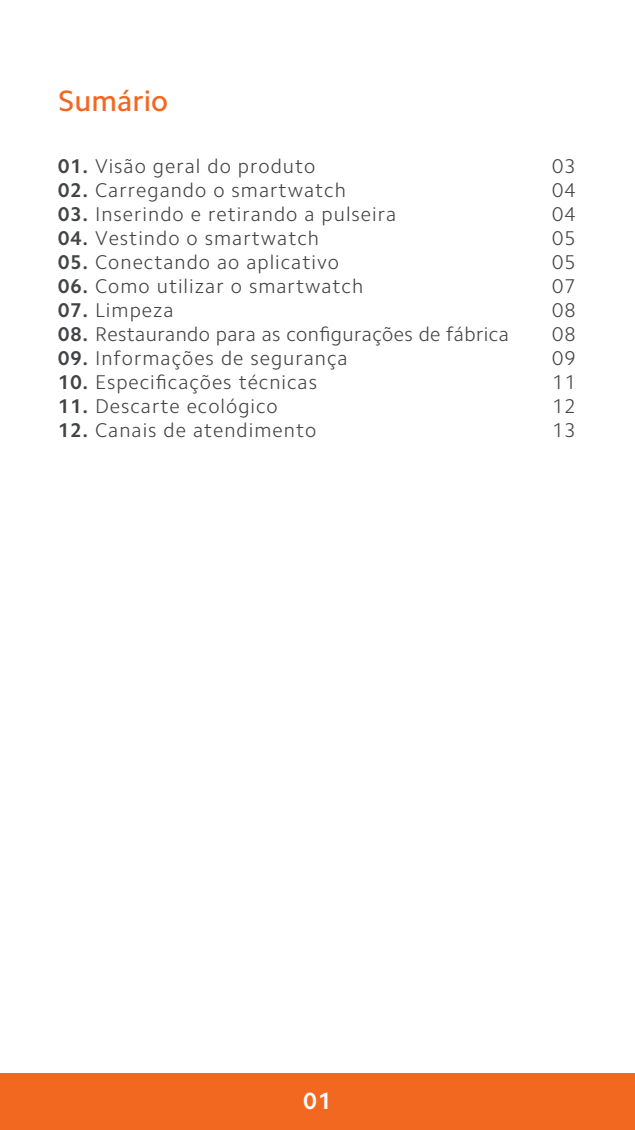
<style>
.page{position:relative;width:635px;height:1130px;background:#fff}
.page>*{position:absolute;margin:0;border:0;box-sizing:border-box;transform-origin:0 0}
.t1{font:500 29.6px "Camphor Pro";color:#f36821}
.t2{font:700 23.6px "Camphor Pro";color:#fff}
.t3{font:300 20px/24px "Camphor Pro";letter-spacing:.05em;color:#434445;text-align:justify}
.t4{font:300 20px "Camphor Pro";letter-spacing:.02em;color:#434445}
.s1{font-weight:700}
</style>
<div class="page">
<div style="left:0;top:1073px;width:635px;height:56px;background:#f36821"></div>
<h1 class="t1" style="left:58px;top:83px;width:111px">Sumário</h1>
<p class="t3" style="left:58px;top:154px;width:259px"><span class="s1">01.</span> Visão geral do produto</p>
<p class="t3" style="left:58px;top:178px;width:289px"><span class="s1">02.</span> Carregando o smartwatch</p>
<p class="t3" style="left:58px;top:202px;width:340px"><span class="s1">03.</span> Inserindo e retirando a pulseira</p>
<p class="t3" style="left:58px;top:226px;width:262px"><span class="s1">04.</span> Vestindo o smartwatch</p>
<p class="t3" style="left:58px;top:250px;width:282px"><span class="s1">05.</span> Conectando ao aplicativo</p>
<p class="t3" style="left:58px;top:274px;width:306px"><span class="s1">06.</span> Como utilizar o smartwatch</p>
<p class="t3" style="left:58px;top:298px;width:117px"><span class="s1">07.</span> Limpeza</p>
<p class="t4" style="left:58px;top:322px;width:452px"><span class="s1">08.</span> Restaurando para as configurações de fábrica</p>
<p class="t3" style="left:58px;top:346px;width:291px"><span class="s1">09.</span> Informações de segurança</p>
<p class="t3" style="left:58px;top:370px;width:260px"><span class="s1">10.</span> Especificações técnicas</p>
<p class="t3" style="left:58px;top:394px;width:221px"><span class="s1">11.</span> Descarte ecológico</p>
<p class="t3" style="left:58px;top:418px;width:259px"><span class="s1">12.</span> Canais de atendimento</p>
<p class="t3" style="left:552px;top:154px;width:25px">03<br>04<br>04<br>05<br>05<br>07<br>08<br>08<br>09<br>11<br>12<br>13</p>
<p class="t2" style="left:304px;top:1087px;width:29px">01</p>
</div>
